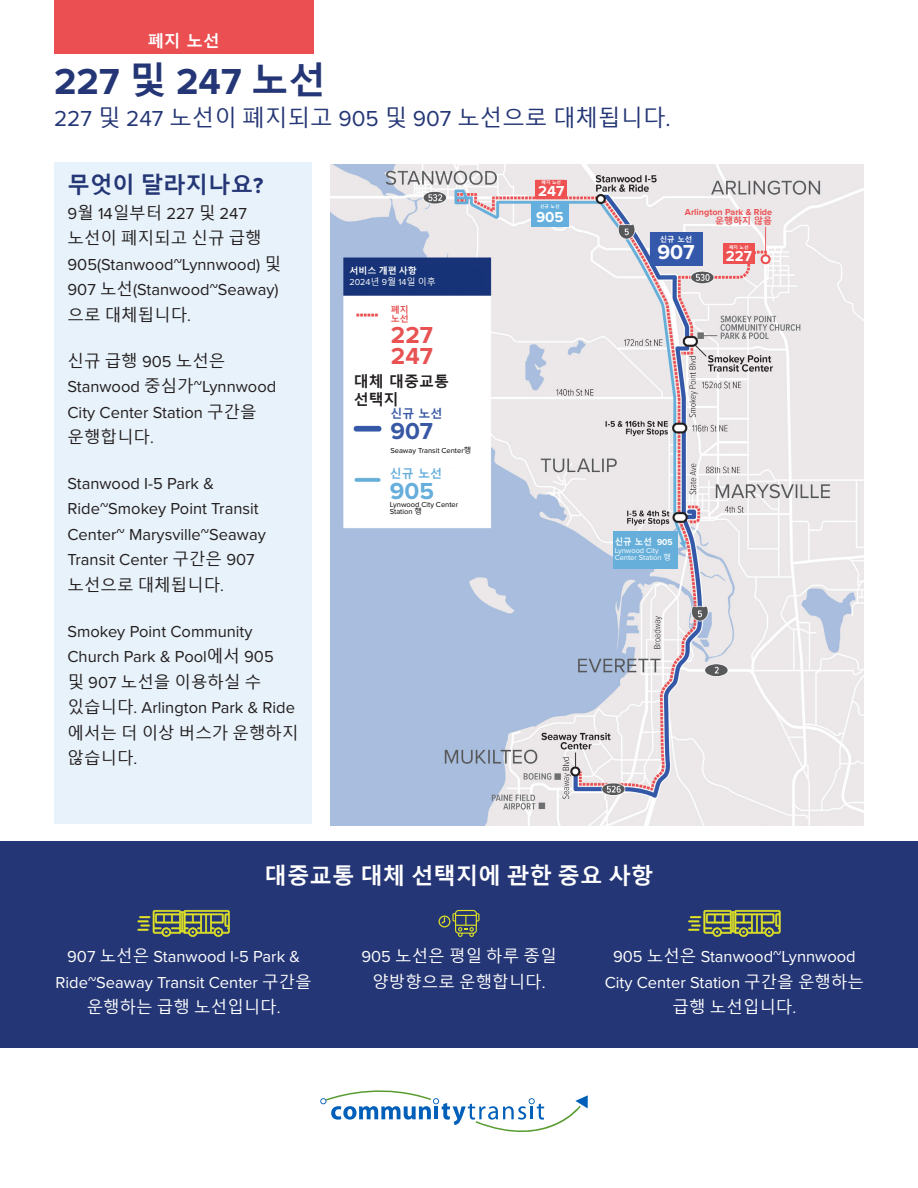
<style>
.page{position:relative;width:918px;height:1188px;background:#fff}
.page>*{position:absolute;margin:0;border:0;box-sizing:border-box;transform-origin:0 0}
.t1{font:700 37.5px "Proxima Nova";color:#243675}
.t2{font:700 24px/21px "Proxima Nova";color:#e85253}
.t3{font:700 24px "Proxima Nova";color:#67aedc}
.t4{font:700 24px "Proxima Nova";color:#3858a5}
.t5{font:22.5px "Malgun Gothic";color:#243675}
.t6{font:700 22.5px "Malgun Gothic";color:#fff}
.t7{font:700 22.5px "Malgun Gothic";color:#243675}
.t8{font:700 21px "Proxima Nova";color:#fff}
.t9{font:16.5px/25.5px "Proxima Nova";color:#231f20}
.Callout{font:16.5px/25.5px "Proxima Nova";color:#fff;text-align:center}
.Callout-2{font:16.5px/25.5px "Malgun Gothic";color:#fff;text-align:center}
.t10{font:700 16.5px "Malgun Gothic";color:#fff}
.t11{font:700 15px "Proxima Nova";color:#fff}
.t12{font:700 15px/18px "Malgun Gothic";color:#231f20}
.t13{font:700 12px "Malgun Gothic";color:#67aedc}
.t14{font:700 12px "Malgun Gothic";color:#3858a5}
.t15{font:700 9px/9px "Proxima Nova";color:#eb4f52;text-align:right}
.t16{font:9px "Proxima Nova";color:#fff}
.t17{font:700 9px "Malgun Gothic";color:#fff}
.t18{font:700 9px "Malgun Gothic";color:#fff;scale:.95 1}
.t19{font:700 9px/9px "Malgun Gothic";color:#e85253}
.t20{font:7.5px/7.5px "Proxima Nova";color:#000}
.t21{font:7.5px/7.5px "Proxima Nova";color:#fff}
.t22{font:700 7.5px "Malgun Gothic";color:#fff}
.t23{font:700 4.5px "Malgun Gothic";color:#fff}
.s1{font-family:"Malgun Gothic"}
.s2{font-family:"Proxima Nova"}
</style>
<div class="page">
<svg style="left:320px;top:1090px;width:268px;height:42px"></svg>
<div style="left:54px;top:0;width:259px;height:54px;background:#eb4f52"></div>
<div style="left:54px;top:162px;width:258px;height:661px;background:#e8f2fa"></div>
<div style="left:0;top:841px;width:918px;height:207px;background:#243675"></div>
<svg style="left:137px;top:910px;width:93px;height:27px"></svg>
<svg style="left:439px;top:910px;width:40px;height:27px"></svg>
<svg style="left:688px;top:910px;width:93px;height:27px"></svg>
<img style="left:330px;top:164px;width:534px;height:661px">
<div style="left:613px;top:532px;width:65px;height:37px;background:#66afda"></div>
<div style="left:536px;top:180px;width:31px;height:19px;background:#ed5152"></div>
<div style="left:723px;top:243px;width:31px;height:21px;background:#ed5152"></div>
<div style="left:531px;top:201px;width:38px;height:26px;background:#65afde"></div>
<div style="left:650px;top:232px;width:53px;height:33px;background:#3459aa"></div>
<div style="left:349px;top:267px;width:137px;height:26px;background:#163377"></div>
<div style="left:390px;top:469px;width:80px;height:55px;background:#fff"></div>
<div style="left:391px;top:306px;width:72px;height:61px;background:#fff"></div>
<div style="left:354px;top:376px;width:120px;height:30px;background:#fff"></div>
<div style="left:390px;top:409px;width:93px;height:58px;background:#fff"></div>
<p class="t10" style="left:148px;top:31px;width:73px">폐지 노선</p>
<h1 class="t1" style="left:54px;top:54px;width:274px">227 <span class="s1">및</span> 247 <span class="s1">노선</span></h1>
<h3 class="t5" style="left:54px;top:105px;width:618px"><span class="s2">227</span> 및 <span class="s2">247</span> 노선이 폐지되고 <span class="s2">905</span> 및 <span class="s2">907</span> 노선으로 대체됩니다<span class="s2">.</span></h3>
<h3 class="t7" style="left:68px;top:172px;width:198px">무엇이 달라지나요<span class="s2">?</span></h3>
<p class="t9" style="left:68px;top:200px;width:215px">9<span class="s1">월</span> 14<span class="s1">일부터</span> 227 <span class="s1">및</span> 247 <span class="s1">노선이 폐지되고 신규 급행<br></span>905(Stanwood~Lynnwood) <span class="s1">및<br></span>907 <span class="s1">노선</span>(Stanwood~Seaway) <span class="s1">으로 대체됩니다</span>.</p>
<p class="t9" style="left:68px;top:348px;width:210px"><span class="s1">신규 급행</span> 905 <span class="s1">노선은<br></span>Stanwood <span class="s1">중심가</span>~Lynnwood<br>City Center Station <span class="s1">구간을 운행합니다</span>.</p>
<p class="t9" style="left:68px;top:470px;width:200px">Stanwood I-5 Park &amp;<br>Ride~Smokey Point Transit<br>Center~ Marysville~Seaway<br>Transit Center <span class="s1">구간은</span> 907 <span class="s1">노선으로 대체됩니다</span>.</p>
<p class="t9" style="left:68px;top:618px;width:232px">Smokey Point Community<br>Church Park &amp; Pool<span class="s1">에서</span> 905<br><span class="s1">및</span> 907 <span class="s1">노선을 이용하실 수 있습니다</span>. Arlington Park &amp; Ride <span class="s1">에서는 더 이상 버스가 운행하지 않습니다</span>.</p>
<h3 class="t17" style="left:349px;top:266px;width:69px">서비스 개편 사항</h3>
<h3 class="t16" style="left:349px;top:275px;width:88px">2024<span class="s1">년</span> 9<span class="s1">월</span> 14<span class="s1">일 이후</span></h3>
<h3 class="t19" style="left:391px;top:306px;width:19px">폐지 노선</h3>
<h3 class="t2" style="left:391px;top:324px;width:43px">227<br>247</h3>
<h3 class="t12" style="left:354px;top:373px;width:97px">대체 대중교통 선택지</h3>
<h3 class="t14" style="left:390px;top:406px;width:54px">신규 노선</h3>
<h3 class="t4" style="left:390px;top:413px;width:44px">907</h3>
<h3 class="t20" style="left:390px;top:446px;width:82px">Seaway Transit Center<span class="s1">행</span></h3>
<h3 class="t13" style="left:390px;top:467px;width:54px">신규 노선</h3>
<h3 class="t3" style="left:390px;top:473px;width:46px">905</h3>
<h3 class="t20" style="left:390px;top:500px;width:70px">Lynwood City Center<br>Station <span class="s1">행</span></h3>
<h3 class="t23" style="left:542px;top:180px;width:21px">폐지 노선</h3>
<h3 class="t11" style="left:538px;top:180px;width:28px">247</h3>
<h3 class="t23" style="left:540px;top:204px;width:21px">신규 노선</h3>
<h3 class="t11" style="left:536px;top:205px;width:29px">905</h3>
<h3 class="t15" style="left:685px;top:207px;width:89px">Arlington Park &amp; Ride <span class="s1">운행하지 않음</span></h3>
<h3 class="t22" style="left:660px;top:235px;width:34px">신규 노선</h3>
<h3 class="t8" style="left:657px;top:236px;width:39px">907</h3>
<h3 class="t23" style="left:729px;top:244px;width:21px">폐지 노선</h3>
<h3 class="t11" style="left:726px;top:245px;width:28px">227</h3>
<h3 class="t18" style="left:615px;top:536px;width:63px">신규 노선 <span class="s2">905</span></h3>
<h3 class="t21" style="left:615px;top:546px;width:58px">Lynwood City<br>Center Station <span class="s1">행</span></h3>
<h3 class="t6" style="left:265px;top:863px;width:390px">대중교통 대체 선택지에 관한 중요 사항</h3>
<p class="Callout" style="left:55px;top:943px;width:258px">907 <span class="s1">노선은</span> Stanwood I-5 Park &amp;<br>Ride~Seaway Transit Center <span class="s1">구간을 운행하는 급행 노선입니다</span>.</p>
<p class="Callout-2" style="left:361px;top:944px;width:197px"><span class="s2">905</span> 노선은 평일 하루 종일 양방향으로 운행합니다<span class="s2">.</span></p>
<p class="Callout" style="left:605px;top:943px;width:261px">905 <span class="s1">노선은</span> Stanwood~Lynnwood<br>City Center Station <span class="s1">구간을 운행하는 급행 노선입니다</span>.</p>
</div>
